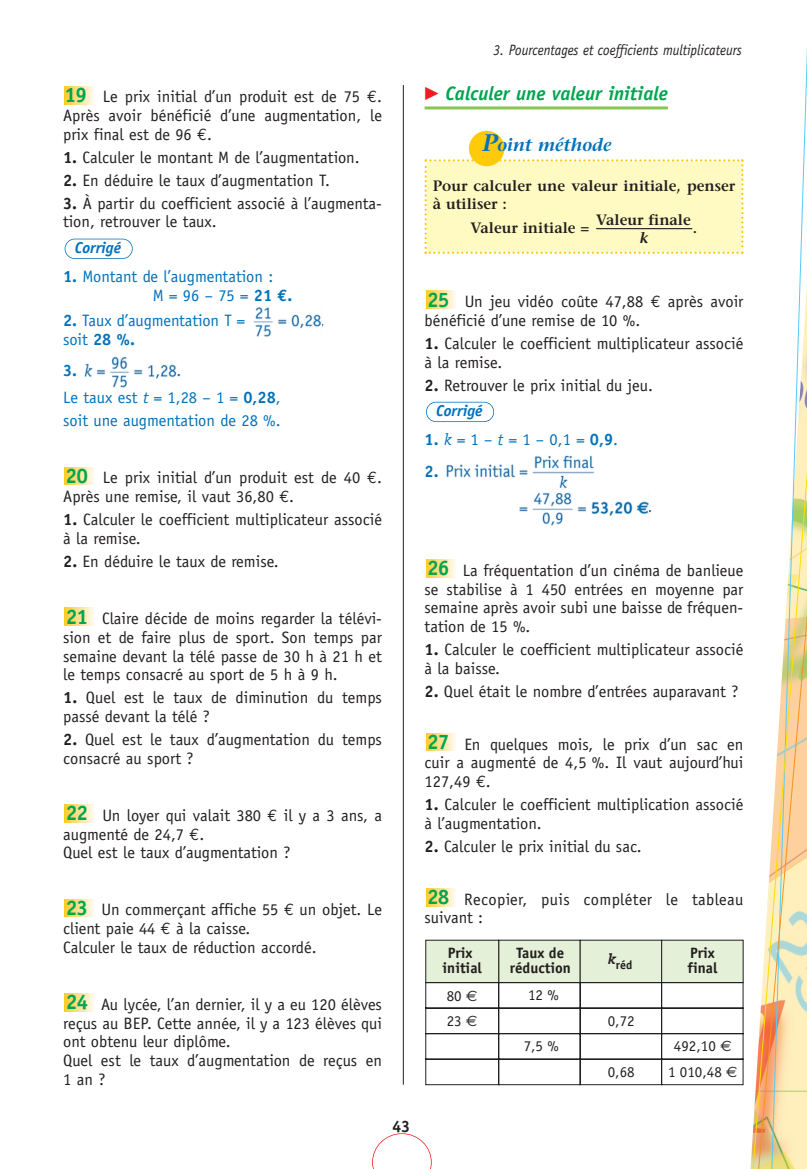
<style>
.page{position:relative;width:807px;height:1169px;background:#fff}
.page>*{position:absolute;margin:0;border:0;box-sizing:border-box;transform-origin:0 0}
.t1{font:700 21px "Officina Sans";letter-spacing:-.04em;color:#00a54f}
.t2{font:italic 700 19.5px "Officina Sans";color:#00a54f}
.t3{font:italic 600 18px "Stone Serif";color:#0072bc}
.t4{font:16.5px/18.8px "Officina Sans";color:#231f20}
.t5{font:16.5px/18.8px "Officina Sans";color:#0072bc}
.t6{font:16.5px/18.8px "Officina Sans";letter-spacing:.02em;color:#231f20}
.t7{font:700 16.5px/31.5px "Officina Sans";color:#0072bc}
.t8{font:700 16.5px "Officina Sans";color:#231f20}
.t9{font:italic 700 15.75px "Officina Sans";color:#0072bc}
.t10{font:600 15px/18px "Stone Serif";color:#231f20}
.t11{font:italic 15px "Officina Sans";color:#231f20;scale:.9 1}
.t12{font:15px/25.5px "Officina Sans";color:#231f20}
.t13{font:700 15px/15px "Officina Sans";color:#231f20;text-align:center}
.t14{font:italic 600 15px "Stone Serif";color:#231f20}
.t15{font:700 12px "Officina Sans";color:#231f20}
.s1{font-family:"Euro Mono"}
.s2{font-weight:700}
.s3{font-family:"Euro Mono";font-weight:700}
.s4{font-weight:400}
.s5{font-family:"Officina Serif";font-style:italic}
.s6{font-family:"Mathematical Pi Six";font-weight:400;font-style:normal;font-size:18px;color:#ee1d23}
.s7{font-size:24px}
.s8{font-family:"Euro Sans"}
</style>
<div class="page">
<hr style="left:403px;top:85px;width:1px;height:999px;background:#231f20">
<hr style="left:425px;top:106px;width:243px;height:3px;background:#89c650">
<div style="left:425px;top:936px;width:318px;height:151px;background:linear-gradient(to right,#fff,#fff)"></div>
<div style="left:498px;top:939px;width:83px;height:44px;background:#e4f0d8"></div>
<div style="left:425px;top:939px;width:74px;height:44px;background:#e4f0d8;border:1px solid #231f20"></div>
<div style="left:580px;top:939px;width:82px;height:44px;background:#e4f0d8"></div>
<div style="left:661px;top:939px;width:83px;height:44px;background:#e4f0d8"></div>
<svg style="left:425px;top:981px;width:318px;height:104px"></svg>
<svg style="left:426px;top:888px;width:29px;height:18px"></svg>
<svg style="left:426px;top:733px;width:29px;height:18px"></svg>
<svg style="left:426px;top:559px;width:29px;height:18px"></svg>
<img style="left:519px;top:492px;width:129px;height:34px">
<img style="left:446px;top:455px;width:148px;height:33px">
<div style="left:426px;top:402px;width:68px;height:20px;border:2px solid #0072bc;border-radius:10px"></div>
<svg style="left:426px;top:290px;width:29px;height:18px"></svg>
<svg style="left:65px;top:993px;width:29px;height:18px"></svg>
<svg style="left:65px;top:899px;width:29px;height:17px"></svg>
<svg style="left:65px;top:804px;width:29px;height:18px"></svg>
<svg style="left:65px;top:607px;width:29px;height:18px"></svg>
<svg style="left:65px;top:467px;width:29px;height:18px"></svg>
<img style="left:84px;top:356px;width:93px;height:32px">
<img style="left:253px;top:307px;width:68px;height:30px">
<div style="left:65px;top:239px;width:68px;height:20px;border:2px solid #0072bc;border-radius:10px"></div>
<svg style="left:65px;top:87px;width:29px;height:17px"></svg>
<svg style="left:372px;top:1133px;width:60px;height:35px"></svg>
<svg style="left:750px;top:53px;width:57px;height:1115px"></svg>
<svg style="left:425px;top:159px;width:318px;height:95px;background:#fef9bf"></svg>
<div style="left:469px;top:131px;width:35px;height:35px;background:#feca0a;border-radius:50%"></div>
<hr style="left:596px;top:228px;width:96px;height:1px;background:#231f20">
<p class="t1" style="left:65px;top:87px;width:24px">19</p>
<p class="t4" style="left:63px;top:88px;width:320px;text-align:justify;text-indent:40px">Le prix initial d’un produit est de 75 <span class="s1">€</span>.<br>Après avoir bénéficié d’une augmentation, le prix final est de 96 <span class="s1">€</span>.</p>
<p class="t4" style="left:63px;top:149px;width:298px"><span class="s2">1.</span> Calculer le montant M de l’augmentation.</p>
<p class="t4" style="left:63px;top:172px;width:268px"><span class="s2">2.</span> En déduire le taux d’augmentation T.</p>
<p class="t4" style="left:63px;top:195px;width:320px"><span class="s2">3.</span> À partir du coefficient associé à l’augmenta&shy;tion, retrouver le taux.</p>
<p class="t9" style="left:75px;top:242px;width:48px">Corrigé</p>
<p class="t5" style="left:153px;top:268px;width:141px;text-indent:-90px"><span class="s2">1.</span> Montant de l’augmentation :<br>M = 96 – 75 = <span class="s2">21</span> <span class="s3">€</span><span class="s2">.</span></p>
<p class="t5" style="left:63px;top:312px;width:183px"><span class="s2">2.</span> Taux d’augmentation T =</p>
<p class="t5" style="left:320px;top:312px;width:6px">,</p>
<p class="t7" style="left:63px;top:324px;width:73px"><span class="s4">soit</span> 28 %.<br>3.</p>
<p class="t5" style="left:63px;top:358px;width:219px;line-height:27.3px;text-indent:113px">.<br>Le taux est <span class="s5">t</span> = 1,28 – 1 = <span class="s2">0,28</span>,</p>
<p class="t5" style="left:63px;top:413px;width:219px">soit une augmentation de 28 %.</p>
<p class="t1" style="left:66px;top:467px;width:24px">20</p>
<p class="t4" style="left:63px;top:470px;width:320px;text-indent:40px">Le prix initial d’un produit est de 40 <span class="s1">€</span>.<br>Après une remise, il vaut 36,80 <span class="s1">€</span>.</p>
<p class="t4" style="left:63px;top:511px;width:320px"><span class="s2">1.</span> Calculer le coefficient multiplicateur associé à la remise.</p>
<p class="t4" style="left:63px;top:553px;width:217px"><span class="s2">2.</span> En déduire le taux de remise.</p>
<p class="t1" style="left:66px;top:608px;width:24px">21</p>
<p class="t4" style="left:63px;top:610px;width:320px;text-align:justify;text-indent:39px">Claire décide de moins regarder la télévi&shy;sion et de faire plus de sport. Son temps par semaine devant la télé passe de 30 h à 21 h et le temps consacré au sport de 5 h à 9 h.</p>
<p class="t4" style="left:63px;top:689px;width:320px"><span class="s2">1.</span> Quel est le taux de diminution du temps passé devant la télé ?</p>
<p class="t4" style="left:63px;top:731px;width:320px"><span class="s2">2.</span> Quel est le taux d’augmentation du temps consacré au sport ?</p>
<p class="t1" style="left:66px;top:805px;width:24px">22</p>
<p class="t4" style="left:63px;top:807px;width:320px;text-indent:39px">Un loyer qui valait 380 <span class="s1">€</span> il y a 3 ans, a augmenté de 24,7 <span class="s1">€</span>.<br>Quel est le taux d’augmentation ?</p>
<p class="t1" style="left:66px;top:899px;width:24px">23</p>
<p class="t4" style="left:63px;top:901px;width:320px;text-indent:38px">Un commerçant affiche 55 <span class="s1">€</span> un objet. Le client paie 44 <span class="s1">€</span> à la caisse.<br>Calculer le taux de réduction accordé.</p>
<p class="t1" style="left:66px;top:994px;width:24px">24</p>
<p class="t4" style="left:63px;top:996px;width:320px;text-indent:38px">Au lycée, l’an dernier, il y a eu 120 élèves reçus au BEP. Cette année, il y a 123 élèves qui ont obtenu leur diplôme.<br>Quel est le taux d’augmentation de reçus en<br>1 an ?</p>
<p class="t8" style="left:392px;top:1120px;width:20px">43</p>
<p class="t11" style="left:494px;top:44px;width:278px">3. Pourcentages et coefficients multiplicateurs</p>
<p class="t2" style="left:425px;top:86px;width:245px"><span class="s6">-</span> Calculer une valeur initiale</p>
<p class="t3" style="left:483px;top:138px;width:131px"><span class="s7">P</span>oint méthode</p>
<p class="t10" style="left:433px;top:178px;width:304px">Pour calculer une valeur initiale, penser à utiliser :</p>
<p class="t10" style="left:471px;top:220px;width:120px">Valeur initiale =</p>
<p class="t10" style="left:693px;top:220px;width:6px">.</p>
<p class="t10" style="left:596px;top:212px;width:96px">Valeur finale</p>
<p class="t14" style="left:640px;top:232px;width:10px">k</p>
<p class="t1" style="left:427px;top:291px;width:24px">25</p>
<p class="t4" style="left:425px;top:293px;width:320px;text-indent:40px">Un jeu vidéo coûte 47,88 <span class="s1">€</span> après avoir bénéficié d’une remise de 10 %.</p>
<p class="t4" style="left:425px;top:335px;width:320px"><span class="s2">1.</span> Calculer le coefficient multiplicateur associé à la remise.</p>
<p class="t4" style="left:425px;top:377px;width:230px"><span class="s2">2.</span> Retrouver le prix initial du jeu.</p>
<p class="t5" style="left:425px;top:425px;width:195px;line-height:31.5px"><span class="s2">1.</span> <span class="s5">k</span> = 1 – <span class="s5">t</span> = 1 – 0,1 = <span class="s2">0,9</span>.<br><span class="s2">2.</span></p>
<p class="t5" style="left:647px;top:499px;width:6px">.</p>
<p class="t9" style="left:436px;top:405px;width:48px">Corrigé</p>
<p class="t1" style="left:427px;top:559px;width:24px">26</p>
<p class="t4" style="left:425px;top:562px;width:320px;text-align:justify;text-indent:38px">La fréquentation d’un cinéma de banlieue se stabilise à 1 450 entrées en moyenne par semaine après avoir subi une baisse de fréquen&shy;tation de 15 %.</p>
<p class="t4" style="left:425px;top:641px;width:320px"><span class="s2">1.</span> Calculer le coefficient multiplicateur associé à la baisse.</p>
<p class="t4" style="left:425px;top:683px;width:315px"><span class="s2">2.</span> Quel était le nombre d’entrées auparavant ?</p>
<p class="t4" style="left:425px;top:736px;width:320px;text-align:justify;text-indent:40px">En quelques mois, le prix d’un sac en cuir a augmenté de 4,5 %. Il vaut aujourd’hui 127,49 <span class="s1">€</span>.</p>
<p class="t4" style="left:425px;top:796px;width:320px"><span class="s2">1.</span> Calculer le coefficient multiplication associé à l’augmentation.</p>
<p class="t4" style="left:425px;top:838px;width:219px"><span class="s2">2.</span> Calculer le prix initial du sac.</p>
<p class="t6" style="left:425px;top:891px;width:320px;text-indent:40px">Recopier, puis compléter le tableau suivant :</p>
<p class="t13" style="left:443px;top:946px;width:41px">Prix initial</p>
<p class="t12" style="left:447px;top:984px;width:32px">80 <span class="s8">€<br></span>23 <span class="s8">€</span></p>
<p class="t1" style="left:427px;top:733px;width:24px">27</p>
<p class="t1" style="left:427px;top:888px;width:24px">28</p>
<p class="t13" style="left:687px;top:946px;width:31px;text-align:left">Prix final</p>
<p class="t13" style="left:510px;top:947px;width:63px">Taux de réduction</p>
<p class="t15" style="left:608px;top:959px;width:26px"><sup>k</sup>réd</p>
<p class="t12" style="left:528px;top:983px;width:32px">12 %</p>
<p class="t12" style="left:608px;top:1009px;width:28px">0,72</p>
<p class="t12" style="left:608px;top:1060px;width:28px">0,68</p>
<p class="t12" style="left:668px;top:1034px;width:71px;text-align:center">492,10 <span class="s8">€<br></span>1 010,48 <span class="s8">€</span></p>
<p class="t12" style="left:524px;top:1034px;width:37px">7,5 %</p>
</div>
